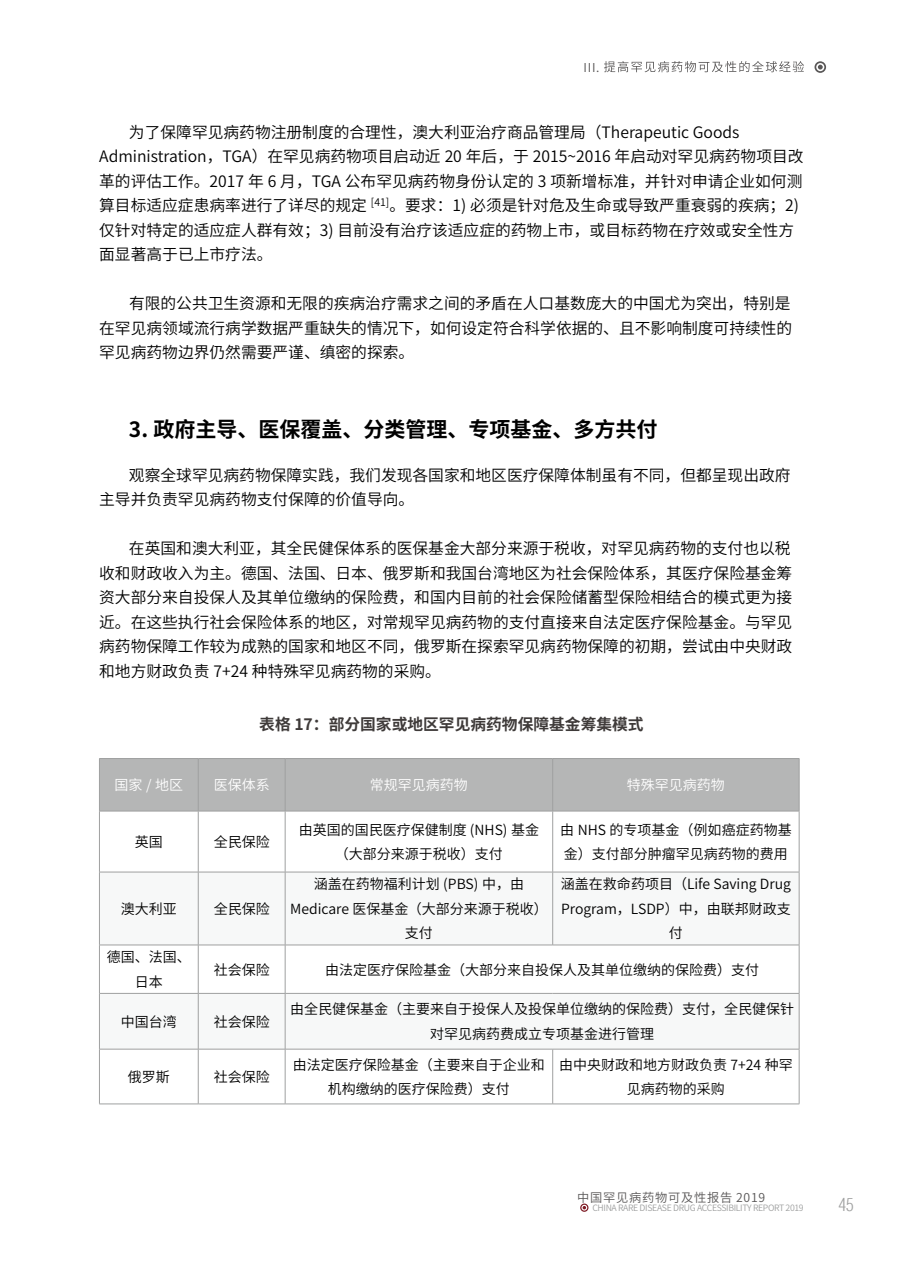
<style>
.page{position:relative;width:903px;height:1275px;background:#fff}
.page>*{position:absolute;margin:0;border:0;box-sizing:border-box;transform-origin:0 0}
.t1{font:700 21px "Source Han Sans CN";color:#000}
.t2{font:300 condensed 17.5px "Helvetica LT";color:#9fa0a0}
.t3{font:15.75px/24.5px "Source Han Sans CN";color:#000}
.t4{font:700 15.75px "Source Han Sans CN";color:#3e3a39}
.t5{font:14px/24.5px "Source Han Sans CN";color:#000;text-align:center}
.t6{font:14px "Source Han Sans CN";color:#fff}
.t7{font:12.25px "Source Han Sans CN";letter-spacing:.06em;color:#595757}
.t8{font:8.75px "Source Han Sans CN";letter-spacing:-.04em;color:#9fa0a0}
</style>
<div class="page">
<svg style="left:604px;top:61px;width:200px;height:11px"></svg>
<svg style="left:814px;top:61px;width:12px;height:12px"></svg>
<svg style="left:580px;top:1203px;width:8px;height:9px"></svg>
<div style="left:100px;top:759px;width:699px;height:52px;background:#b5b6b6"></div>
<svg style="left:100px;top:873px;width:699px;height:176px"></svg>
<hr style="left:99px;top:758px;width:99px;height:1px;background:#9fa0a0">
<hr style="left:99px;top:759px;width:1px;height:52px;background:#9fa0a0">
<hr style="left:198px;top:758px;width:87px;height:1px;background:#9fa0a0">
<hr style="left:198px;top:759px;width:1px;height:52px;background:#9fa0a0">
<hr style="left:285px;top:758px;width:268px;height:1px;background:#9fa0a0">
<hr style="left:285px;top:759px;width:1px;height:52px;background:#9fa0a0">
<hr style="left:553px;top:758px;width:246px;height:1px;background:#9fa0a0">
<hr style="left:552px;top:759px;width:1px;height:52px;background:#9fa0a0">
<hr style="left:799px;top:759px;width:1px;height:52px;background:#9fa0a0">
<hr style="left:99px;top:811px;width:99px;height:1px;background:#9fa0a0">
<hr style="left:99px;top:811px;width:1px;height:61px;background:#9fa0a0">
<hr style="left:198px;top:811px;width:87px;height:1px;background:#9fa0a0">
<hr style="left:198px;top:811px;width:1px;height:61px;background:#9fa0a0">
<hr style="left:285px;top:811px;width:268px;height:1px;background:#9fa0a0">
<hr style="left:285px;top:811px;width:1px;height:61px;background:#9fa0a0">
<hr style="left:553px;top:811px;width:246px;height:1px;background:#9fa0a0">
<hr style="left:552px;top:811px;width:1px;height:61px;background:#9fa0a0">
<hr style="left:799px;top:811px;width:1px;height:61px;background:#9fa0a0">
<hr style="left:99px;top:872px;width:99px;height:1px;background:#9fa0a0">
<hr style="left:99px;top:872px;width:1px;height:73px;background:#9fa0a0">
<hr style="left:198px;top:872px;width:87px;height:1px;background:#9fa0a0">
<hr style="left:198px;top:872px;width:1px;height:73px;background:#9fa0a0">
<hr style="left:285px;top:872px;width:268px;height:1px;background:#9fa0a0">
<hr style="left:285px;top:872px;width:1px;height:73px;background:#9fa0a0">
<hr style="left:553px;top:872px;width:246px;height:1px;background:#9fa0a0">
<hr style="left:552px;top:872px;width:1px;height:73px;background:#9fa0a0">
<hr style="left:799px;top:872px;width:1px;height:73px;background:#9fa0a0">
<hr style="left:99px;top:945px;width:99px;height:1px;background:#9fa0a0">
<hr style="left:99px;top:945px;width:1px;height:48px;background:#9fa0a0">
<hr style="left:198px;top:945px;width:87px;height:1px;background:#9fa0a0">
<hr style="left:198px;top:945px;width:1px;height:48px;background:#9fa0a0">
<hr style="left:285px;top:945px;width:268px;height:1px;background:#9fa0a0">
<hr style="left:285px;top:945px;width:1px;height:48px;background:#9fa0a0">
<hr style="left:553px;top:945px;width:246px;height:1px;background:#9fa0a0">
<hr style="left:799px;top:945px;width:1px;height:48px;background:#9fa0a0">
<hr style="left:99px;top:993px;width:99px;height:1px;background:#9fa0a0">
<hr style="left:99px;top:994px;width:1px;height:55px;background:#9fa0a0">
<hr style="left:198px;top:993px;width:87px;height:1px;background:#9fa0a0">
<hr style="left:198px;top:994px;width:1px;height:55px;background:#9fa0a0">
<hr style="left:285px;top:993px;width:268px;height:1px;background:#9fa0a0">
<hr style="left:285px;top:994px;width:1px;height:55px;background:#9fa0a0">
<hr style="left:553px;top:993px;width:246px;height:1px;background:#9fa0a0">
<hr style="left:799px;top:994px;width:1px;height:55px;background:#9fa0a0">
<hr style="left:99px;top:1049px;width:99px;height:1px;background:#9fa0a0">
<hr style="left:99px;top:1049px;width:1px;height:55px;background:#9fa0a0">
<hr style="left:198px;top:1049px;width:87px;height:1px;background:#9fa0a0">
<hr style="left:198px;top:1049px;width:1px;height:55px;background:#9fa0a0">
<hr style="left:285px;top:1049px;width:268px;height:1px;background:#9fa0a0">
<hr style="left:285px;top:1049px;width:1px;height:55px;background:#9fa0a0">
<hr style="left:553px;top:1049px;width:246px;height:1px;background:#9fa0a0">
<hr style="left:552px;top:1049px;width:1px;height:55px;background:#9fa0a0">
<hr style="left:799px;top:1049px;width:1px;height:55px;background:#9fa0a0">
<hr style="left:99px;top:1104px;width:99px;height:1px;background:#9fa0a0">
<hr style="left:198px;top:1104px;width:87px;height:1px;background:#9fa0a0">
<hr style="left:285px;top:1104px;width:268px;height:1px;background:#9fa0a0">
<hr style="left:553px;top:1104px;width:246px;height:1px;background:#9fa0a0">
<p class="t7" style="left:583px;top:60px;width:18px">III.</p>
<p class="t3" style="left:99px;top:120px;width:706px;text-indent:30px">为了保障罕见病药物注册制度的合理性，澳大利亚治疗商品管理局（Therapeutic Goods Administration，TGA）在罕见病药物项目启动近 20 年后，于 2015~2016 年启动对罕见病药物项目改革的评估工作。2017 年 6 月，TGA 公布罕见病药物身份认定的 3 项新增标准，并针对申请企业如何测算目标适应症患病率进行了详尽的规定 <sup>[41]</sup>。要求：1) 必须是针对危及生命或导致严重衰弱的疾病；2)仅针对特定的适应症人群有效；3) 目前没有治疗该适应症的药物上市，或目标药物在疗效或安全性方面显著高于已上市疗法。</p>
<p class="t3" style="left:99px;top:292px;width:694px;text-align:justify;text-indent:30px">有限的公共卫生资源和无限的疾病治疗需求之间的矛盾在人口基数庞大的中国尤为突出，特别是在罕见病领域流行病学数据严重缺失的情况下，如何设定符合科学依据的、且不影响制度可持续性的罕见病药物边界仍然需要严谨、缜密的探索。</p>
<h1 class="t1" style="left:129px;top:417px;width:530px">3. 政府主导、医保覆盖、分类管理、专项基金、多方共付</h1>
<p class="t3" style="left:99px;top:463px;width:693px;text-indent:30px">观察全球罕见病药物保障实践，我们发现各国家和地区医疗保障体制虽有不同，但都呈现出政府主导并负责罕见病药物支付保障的价值导向。</p>
<p class="t3" style="left:99px;top:537px;width:694px;text-align:justify;text-indent:30px">在英国和澳大利亚，其全民健保体系的医保基金大部分来源于税收，对罕见病药物的支付也以税收和财政收入为主。德国、法国、日本、俄罗斯和我国台湾地区为社会保险体系，其医疗保险基金筹资大部分来自投保人及其单位缴纳的保险费，和国内目前的社会保险储蓄型保险相结合的模式更为接近。在这些执行社会保险体系的地区，对常规罕见病药物的支付直接来自法定医疗保险基金。与罕见病药物保障工作较为成熟的国家和地区不同，俄罗斯在探索罕见病药物保障的初期，尝试由中央财政和地方财政负责 7+24 种特殊罕见病药物的采购。</p>
<p class="t4" style="left:259px;top:715px;width:386px">表格 17：部分国家或地区罕见病药物保障基金筹集模式</p>
<p class="t6" style="left:115px;top:777px;width:70px">国家 / 地区</p>
<p class="t6" style="left:214px;top:777px;width:57px">医保体系</p>
<p class="t6" style="left:370px;top:777px;width:99px">常规罕见病药物</p>
<p class="t6" style="left:627px;top:777px;width:99px">特殊罕见病药物</p>
<p class="t5" style="left:135px;top:830px;width:29px">英国</p>
<p class="t5" style="left:214px;top:830px;width:57px">全民保险</p>
<p class="t5" style="left:121px;top:897px;width:57px">澳大利亚</p>
<p class="t5" style="left:214px;top:897px;width:57px">全民保险</p>
<p class="t5" style="left:299px;top:817px;width:242px">由英国的国民医疗保健制度 (NHS) 基金（大部分来源于税收）支付</p>
<p class="t5" style="left:560px;top:817px;width:233px;text-align:left">由 NHS 的专项基金（例如癌症药物基金）支付部分肿瘤罕见病药物的费用</p>
<p class="t5" style="left:290px;top:872px;width:259px">涵盖在药物福利计划 (PBS) 中，由<br>Medicare 医保基金（大部分来源于税收）支付</p>
<p class="t5" style="left:561px;top:872px;width:231px">涵盖在救命药项目（Life Saving Drug<br>Program，LSDP）中，由联邦财政支付</p>
<p class="t5" style="left:107px;top:945px;width:85px">德国、法国、日本</p>
<p class="t5" style="left:214px;top:957px;width:57px">社会保险</p>
<p class="t5" style="left:325px;top:957px;width:435px">由法定医疗保险基金（大部分来自投保人及其单位缴纳的保险费）支付</p>
<p class="t5" style="left:121px;top:1009px;width:57px">中国台湾</p>
<p class="t5" style="left:214px;top:1009px;width:57px">社会保险</p>
<p class="t5" style="left:128px;top:1065px;width:43px">俄罗斯</p>
<p class="t5" style="left:214px;top:1065px;width:57px">社会保险</p>
<p class="t5" style="left:290px;top:997px;width:505px">由全民健保基金（主要来自于投保人及投保单位缴纳的保险费）支付，全民健保针对罕见病药费成立专项基金进行管理</p>
<p class="t5" style="left:293px;top:1052px;width:253px">由法定医疗保险基金（主要来自于企业和机构缴纳的医疗保险费）支付</p>
<p class="t5" style="left:559px;top:1052px;width:235px">由中央财政和地方财政负责 7+24 种罕见病药物的采购</p>
<p class="t7" style="left:577px;top:1190px;width:189px">中国罕见病药物可及性报告 2019</p>
<p class="t8" style="left:592px;top:1203px;width:213px">CHINA RARE DISEASE DRUG ACCESSIBILITY REPORT 2019</p>
<p class="t2" style="left:838px;top:1194px;width:17px">45</p>
</div>
